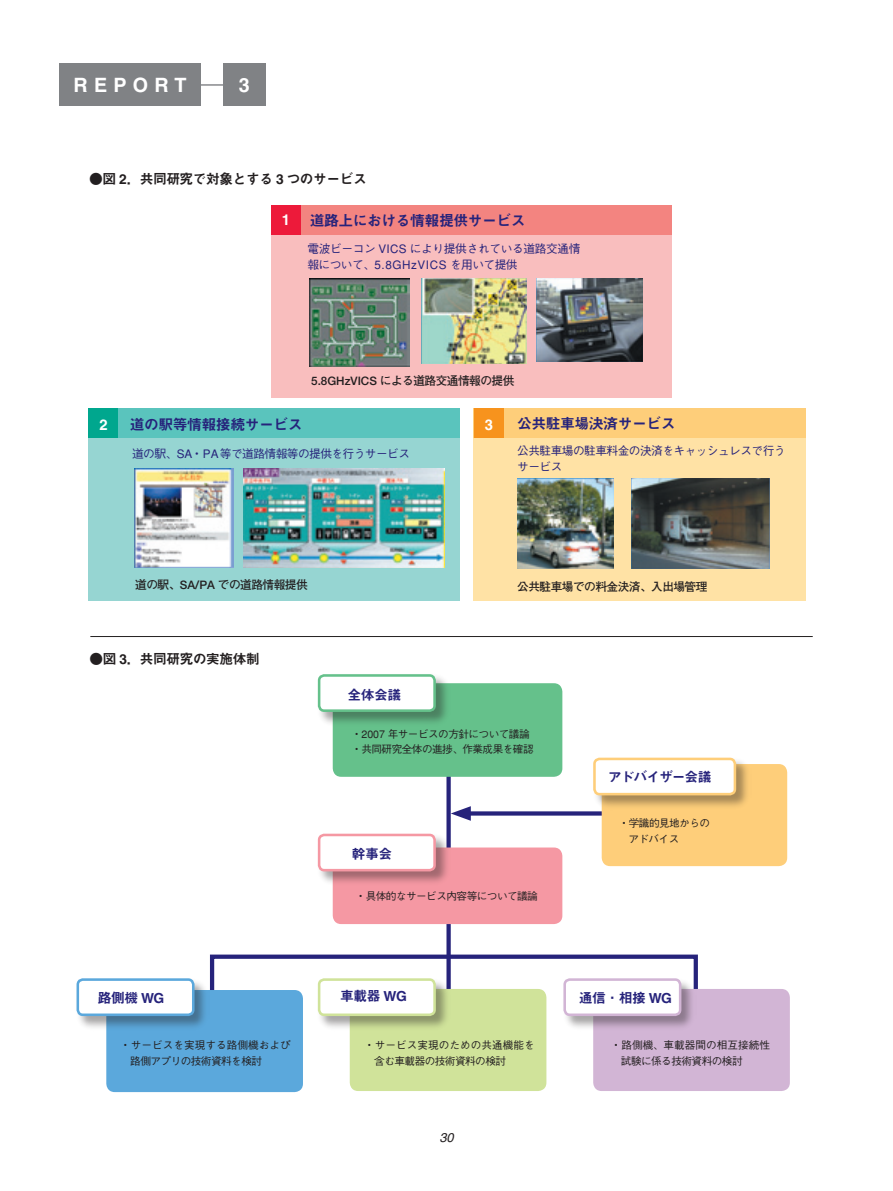
<style>
.page{position:relative;width:893px;height:1191px;background:#fff}
.page>*{position:absolute;margin:0;border:0;box-sizing:border-box;transform-origin:0 0}
.t1{font:700 19.8px "Helvetica";letter-spacing:.315em;color:#fff}
.t2{font:14.85px "Midashi Go MB31";letter-spacing:-.035em;color:#26237b}
.t3{font:14.85px "Midashi Go MB31";color:#fff}
.t4{font:13.8px "Midashi Go MB31";letter-spacing:-.04em;color:#231f20}
.t5{font:13.8px "Midashi Go MB31";letter-spacing:-.04em;color:#26237b}
.t6{font:13.8px "Midashi Go MB31";letter-spacing:-.08em;color:#26237b}
.t7{font:italic 12.75px "Helvetica";color:#231f20}
.t8{font:500 11.7px/15.9px "Gothic BBB";letter-spacing:-.045em;color:#26237b}
.t9{font:700 11.7px "Futo Go B101";letter-spacing:-.045em;color:#231f20}
.t10{font:500 10.65px "Gothic BBB";letter-spacing:-.05em;color:#231f20}
.t11{font:500 10.65px/15.9px "Gothic BBB";letter-spacing:.005em;color:#231f20}
.t12{font:500 10.65px/15.9px "Gothic BBB";letter-spacing:-.025em;color:#231f20}
</style>
<div class="page">
<svg style="left:471px;top:811px;width:121px;height:4px"></svg>
<svg style="left:451px;top:806px;width:20px;height:14px"></svg>
<div style="left:446px;top:771px;width:5px;height:229px;background:#26237b"></div>
<div style="left:271px;top:205px;width:400px;height:193px;background:#f9bebe"></div>
<div style="left:271px;top:205px;width:400px;height:30px;background:#f38480"></div>
<div style="left:271px;top:205px;width:30px;height:30px;background:#ed1a3a"></div>
<div style="left:88px;top:408px;width:372px;height:193px;background:#96d5d2"></div>
<div style="left:88px;top:408px;width:371px;height:30px;background:#5ac4bd"></div>
<div style="left:88px;top:408px;width:30px;height:30px;background:#00a78e"></div>
<div style="left:474px;top:408px;width:332px;height:193px;background:#ffe2a5"></div>
<div style="left:474px;top:408px;width:332px;height:30px;background:#fece7a"></div>
<div style="left:474px;top:408px;width:29px;height:30px;background:#f7931d"></div>
<svg style="left:76px;top:952px;width:714px;height:140px"></svg>
<div style="left:316px;top:831px;width:135px;height:55px;background:#fff"></div>
<svg style="left:317px;top:832px;width:245px;height:92px"></svg>
<svg style="left:317px;top:674px;width:245px;height:103px"></svg>
<svg style="left:592px;top:757px;width:195px;height:109px"></svg>
<img style="left:310px;top:279px;width:99px;height:88px">
<img style="left:421px;top:279px;width:105px;height:85px">
<img style="left:536px;top:278px;width:107px;height:83px">
<img style="left:134px;top:468px;width:99px;height:100px">
<img style="left:244px;top:468px;width:200px;height:99px">
<img style="left:517px;top:478px;width:97px;height:91px">
<img style="left:631px;top:478px;width:138px;height:90px">
<hr style="left:90px;top:636px;width:723px;height:1px;background:#231f20">
<div style="left:60px;top:64px;width:141px;height:42px;background:#808285"></div>
<div style="left:223px;top:64px;width:43px;height:42px;background:#808285"></div>
<hr style="left:196px;top:84px;width:40px;height:2px;background:#808285">
<p class="t1" style="left:74px;top:72px;width:114px">REPORT</p>
<p class="t1" style="left:239px;top:72px;width:12px">3</p>
<p class="t4" style="left:89px;top:171px;width:279px">●図 2．共同研究で対象とする 3 つのサービス</p>
<p class="t3" style="left:282px;top:211px;width:10px">1</p>
<p class="t2" style="left:310px;top:212px;width:217px">道路上における情報提供サービス</p>
<p class="t8" style="left:307px;top:241px;width:275px">電波ビーコン VICS により提供されている道路交通情報について、5.8GHzVICS を用いて提供</p>
<p class="t9" style="left:311px;top:373px;width:205px">5.8GHzVICS による道路交通情報の提供</p>
<p class="t2" style="left:130px;top:416px;width:174px">道の駅等情報接続サービス</p>
<p class="t2" style="left:517px;top:415px;width:160px">公共駐車場決済サービス</p>
<p class="t3" style="left:100px;top:415px;width:10px">2</p>
<p class="t3" style="left:485px;top:415px;width:10px">3</p>
<p class="t8" style="left:132px;top:446px;width:280px">道の駅、SA・PA等で道路情報等の提供を行うサービス</p>
<p class="t9" style="left:135px;top:578px;width:174px">道の駅、SA/PA での道路情報提供</p>
<p class="t4" style="left:89px;top:651px;width:172px">●図 3．共同研究の実施体制</p>
<p class="t8" style="left:517px;top:443px;width:270px">公共駐車場の駐車料金の決済をキャッシュレスで行うサービス</p>
<p class="t9" style="left:517px;top:579px;width:192px">公共駐車場での料金決済、入出場管理</p>
<p class="t5" style="left:98px;top:989px;width:68px">路側機 WG</p>
<p class="t11" style="left:130px;top:1037px;width:162px;text-indent:-10px">・サービスを実現する路側機および路側アプリの技術資料を検討</p>
<p class="t5" style="left:348px;top:687px;width:55px">全体会議</p>
<p class="t10" style="left:351px;top:727px;width:180px">・2007 年サービスの方針について議論</p>
<p class="t10" style="left:351px;top:742px;width:184px">・共同研究全体の進捗、作業成果を確認</p>
<p class="t5" style="left:352px;top:845px;width:42px">幹事会</p>
<p class="t10" style="left:356px;top:890px;width:184px">・具体的なサービス内容等について議論</p>
<p class="t5" style="left:340px;top:987px;width:68px">車載器 WG</p>
<p class="t11" style="left:374px;top:1037px;width:162px;text-indent:-10px">・サービス実現のための共通機能を含む車載器の技術資料の検討</p>
<p class="t7" style="left:439px;top:1130px;width:16px">30</p>
<p class="t6" style="left:608px;top:768px;width:105px">アドバイザー会議</p>
<p class="t10" style="left:619px;top:816px;width:93px">・学識的見地からの</p>
<p class="t10" style="left:628px;top:832px;width:53px">アドバイス</p>
<p class="t5" style="left:579px;top:990px;width:95px">通信・相接 WG</p>
<p class="t12" style="left:621px;top:1037px;width:151px;text-indent:-10px">・路側機、車載器間の相互接続性試験に係る技術資料の検討</p>
</div>
